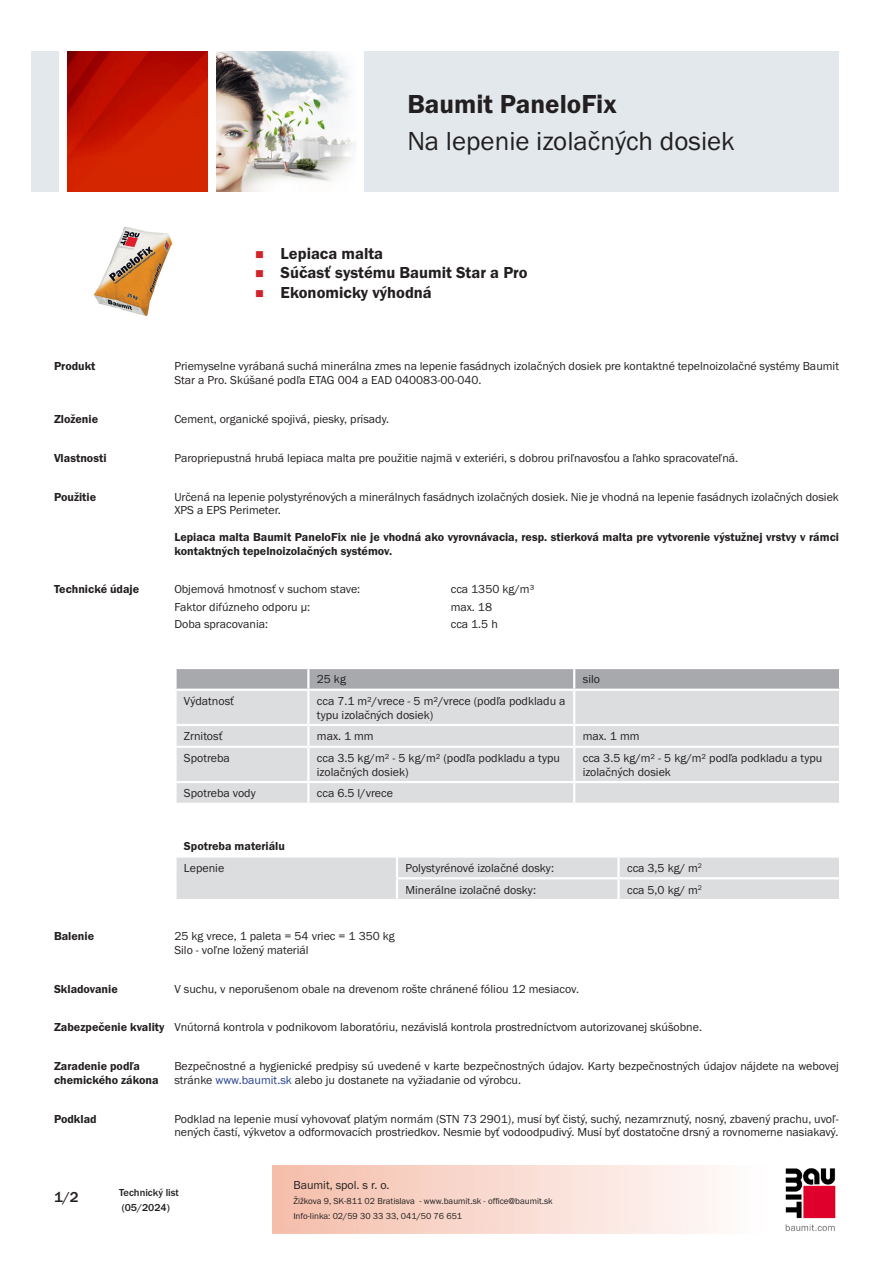
<style>
.page{position:relative;width:893px;height:1263px;background:#fff}
.page>*{position:absolute;margin:0;border:0;box-sizing:border-box;transform-origin:0 0}
.PDS_Produktname_Land{font:27px "BM Franklin Gothic URW Boo";color:#231f20}
.PDS_Produktname{font:27px "BM Franklin Gothic URW Dem";color:#231f20}
.t1{font:16.5px "BM Franklin Gothic URW Dem";color:#231f20}
.t2{font:500 15px "BM Franklin Gothic URW";color:#231f20}
.PDS_Standard{font:12px/13.5px "BM Franklin Gothic URW Boo";color:#231f20}
.PDS_Standard_linksbü{font:12px/13.5px "BM Franklin Gothic URW Boo";color:#231f20}
.PDS_Standard-2{font:12px/13.5px "BM Franklin Gothic URW Dem";color:#231f20}
.PDS_Header{font:12px/13.5px "BM Franklin Gothic URW Dem";color:#231f20}
.t3{font:500 10.5px/15px "BM Franklin Gothic URW";color:#231f20}
.t4{font:9px/15px "BM Franklin Gothic URW Boo";color:#231f20}
.s1{color:#253f8e}
</style>
<div class="page">
<img style="left:785px;top:1168px;width:51px;height:63px">
<div style="left:32px;top:51px;width:27px;height:140px;background:#e2e8eb"></div>
<img style="left:68px;top:52px;width:140px;height:139px">
<img style="left:216px;top:51px;width:140px;height:140px">
<div style="left:365px;top:51px;width:474px;height:140px;background:#e2e8eb"></div>
<img style="left:94px;top:226px;width:79px;height:90px">
<svg style="left:177px;top:669px;width:662px;height:20px;background:#aaabaf"></svg>
<div style="left:177px;top:691px;width:662px;height:112px;background:#dcdddf"></div>
<hr style="left:307px;top:669px;width:2px;height:20px;background:#fff">
<hr style="left:573px;top:669px;width:2px;height:20px;background:#fff">
<hr style="left:307px;top:691px;width:2px;height:33px;background:#fff">
<hr style="left:573px;top:691px;width:2px;height:33px;background:#fff">
<hr style="left:174px;top:724px;width:134px;height:2px;background:#fff">
<hr style="left:308px;top:724px;width:266px;height:2px;background:#fff">
<hr style="left:307px;top:726px;width:2px;height:20px;background:#fff">
<hr style="left:574px;top:724px;width:267px;height:2px;background:#fff">
<hr style="left:573px;top:726px;width:2px;height:20px;background:#fff">
<hr style="left:174px;top:746px;width:134px;height:2px;background:#fff">
<hr style="left:308px;top:746px;width:266px;height:2px;background:#fff">
<hr style="left:307px;top:748px;width:2px;height:33px;background:#fff">
<hr style="left:574px;top:746px;width:267px;height:2px;background:#fff">
<hr style="left:573px;top:748px;width:2px;height:33px;background:#fff">
<hr style="left:174px;top:781px;width:134px;height:2px;background:#fff">
<hr style="left:308px;top:781px;width:266px;height:2px;background:#fff">
<hr style="left:307px;top:783px;width:2px;height:20px;background:#fff">
<hr style="left:574px;top:781px;width:267px;height:2px;background:#fff">
<hr style="left:573px;top:783px;width:2px;height:20px;background:#fff">
<div style="left:176px;top:857px;width:663px;height:42px;background:#dcdddf"></div>
<hr style="left:396px;top:877px;width:223px;height:2px;background:#fff">
<hr style="left:396px;top:879px;width:2px;height:20px;background:#fff">
<hr style="left:619px;top:877px;width:222px;height:2px;background:#fff">
<hr style="left:617px;top:879px;width:3px;height:20px;background:#fff">
<p class="PDS_Produktname" style="left:407px;top:87px;width:211px">Baumit PaneloFix</p>
<p class="PDS_Produktname_Land" style="left:407px;top:124px;width:329px">Na lepenie izolačných dosiek</p>
<p class="t1" style="left:281px;top:243px;width:104px">Lepiaca malta</p>
<p class="t1" style="left:281px;top:263px;width:249px">Súčasť systému Baumit Star a Pro</p>
<p class="t1" style="left:281px;top:282px;width:153px">Ekonomicky výhodná</p>
<p class="PDS_Header" style="left:54px;top:360px;width:43px">Produkt</p>
<p class="PDS_Standard" style="left:174px;top:360px;width:666px">Priemyselne vyrábaná suchá minerálna zmes na lepenie fasádnych izolačných dosiek pre kontaktné tepelnoizolačné systémy Baumit<br>Star a Pro. Skúšané podľa ETAG 004 a EAD 040083-00-040.</p>
<p class="PDS_Header" style="left:54px;top:412px;width:46px">Zloženie</p>
<p class="PDS_Standard" style="left:174px;top:412px;width:216px">Cement, organické spojivá, piesky, prísady.</p>
<p class="PDS_Header" style="left:54px;top:451px;width:54px">Vlastnosti</p>
<p class="PDS_Standard" style="left:174px;top:451px;width:565px">Paropriepustná hrubá lepiaca malta pre použitie najmä v exteriéri, s dobrou priľnavosťou a ľahko spracovateľná.</p>
<p class="PDS_Header" style="left:54px;top:490px;width:44px">Použitie</p>
<p class="PDS_Standard" style="left:174px;top:490px;width:666px">Určená na lepenie polystyrénových a minerálnych fasádnych izolačných dosiek. Nie je vhodná na lepenie fasádnych izolačných dosiek<br>XPS a EPS Perimeter.</p>
<p class="PDS_Standard-2" style="left:174px;top:530px;width:666px">Lepiaca malta Baumit PaneloFix nie je vhodná ako vyrovnávacia, resp. stierková malta pre vytvorenie výstužnej vrstvy v rámci kontaktných tepelnoizolačných systémov.</p>
<p class="PDS_Header" style="left:54px;top:583px;width:87px">Technické údaje</p>
<p class="PDS_Standard_linksbü" style="left:174px;top:583px;width:187px">Objemová hmotnosť v suchom stave:</p>
<p class="PDS_Standard_linksbü" style="left:451px;top:583px;width:85px">cca 1350 kg/m³</p>
<p class="PDS_Standard_linksbü" style="left:174px;top:600px;width:137px">Faktor difúzneho odporu μ:</p>
<p class="PDS_Standard_linksbü" style="left:451px;top:600px;width:43px">max. 18</p>
<p class="PDS_Standard_linksbü" style="left:174px;top:618px;width:95px">Doba spracovania:</p>
<p class="PDS_Standard_linksbü" style="left:451px;top:618px;width:49px">cca 1.5 h</p>
<p class="PDS_Standard_linksbü" style="left:317px;top:673px;width:31px">25 kg</p>
<p class="PDS_Standard_linksbü" style="left:583px;top:673px;width:19px">silo</p>
<p class="PDS_Standard_linksbü" style="left:184px;top:694px;width:52px">Výdatnosť</p>
<p class="PDS_Standard_linksbü" style="left:317px;top:694px;width:250px">cca 7.1 m²/vrece - 5 m²/vrece (podľa podkladu a typu izolačných dosiek)</p>
<p class="PDS_Standard_linksbü" style="left:184px;top:730px;width:40px">Zrnitosť</p>
<p class="PDS_Standard_linksbü" style="left:317px;top:730px;width:58px">max. 1 mm</p>
<p class="PDS_Standard_linksbü" style="left:583px;top:730px;width:58px">max. 1 mm</p>
<p class="PDS_Standard_linksbü" style="left:184px;top:751px;width:47px">Spotreba</p>
<p class="PDS_Standard_linksbü" style="left:317px;top:751px;width:244px">cca 3.5 kg/m² - 5 kg/m² (podľa podkladu a typu izolačných dosiek)</p>
<p class="PDS_Standard_linksbü" style="left:583px;top:751px;width:241px">cca 3.5 kg/m² - 5 kg/m² podľa podkladu a typu izolačných dosiek</p>
<p class="PDS_Standard_linksbü" style="left:184px;top:787px;width:73px">Spotreba vody</p>
<p class="PDS_Standard_linksbü" style="left:317px;top:787px;width:78px">cca 6.5 l/vrece</p>
<p class="PDS_Standard-2" style="left:184px;top:839px;width:103px">Spotreba materiálu</p>
<p class="PDS_Standard" style="left:184px;top:861px;width:42px">Lepenie</p>
<p class="PDS_Standard" style="left:405px;top:861px;width:150px">Polystyrénové izolačné dosky:</p>
<p class="PDS_Standard" style="left:627px;top:861px;width:77px">cca 3,5 kg/ m<sup>2</sup></p>
<p class="PDS_Standard" style="left:405px;top:883px;width:132px">Minerálne izolačné dosky:</p>
<p class="PDS_Standard" style="left:627px;top:883px;width:77px">cca 5,0 kg/ m<sup>2</sup></p>
<p class="PDS_Header" style="left:54px;top:929px;width:42px">Balenie</p>
<p class="PDS_Standard" style="left:174px;top:929px;width:222px">25 kg vrece, 1 paleta = 54 vriec = 1 350 kg</p>
<p class="PDS_Standard" style="left:174px;top:943px;width:136px">Silo - voľne ložený materiál</p>
<p class="PDS_Header" style="left:54px;top:982px;width:65px">Skladovanie</p>
<p class="PDS_Standard" style="left:174px;top:982px;width:406px">V suchu, v neporušenom obale na drevenom rošte chránené fóliou 12 mesiacov.</p>
<p class="PDS_Header" style="left:54px;top:1021px;width:112px">Zabezpečenie kvality</p>
<p class="PDS_Standard" style="left:174px;top:1021px;width:529px">Vnútorná kontrola v podnikovom laboratóriu, nezávislá kontrola prostredníctvom autorizovanej skúšobne.</p>
<p class="PDS_Header" style="left:54px;top:1059px;width:106px">Zaradenie podľa chemického zákona</p>
<p class="PDS_Standard" style="left:174px;top:1059px;width:666px">Bezpečnostné a hygienické predpisy sú uvedené v karte bezpečnostných údajov. Karty bezpečnostných údajov nájdete na webovej stránke <span class="s1">www.baumit.sk</span> alebo ju dostanete na vyžiadanie od výrobcu.</p>
<p class="PDS_Header" style="left:54px;top:1112px;width:44px">Podklad</p>
<p class="PDS_Standard" style="left:174px;top:1112px;width:666px">Podklad na lepenie musí vyhovovať platým normám (STN 73 2901), musí byť čistý, suchý, nezamrznutý, nosný, zbavený prachu, uvoľ&shy;nených častí, výkvetov a odformovacích prostriedkov. Nesmie byť vodoodpudivý. Musí byť dostatočne drsný a rovnomerne nasiakavý.</p>
<p class="t2" style="left:54px;top:1188px;width:26px">1/2</p>
<p class="t3" style="left:119px;top:1185px;width:61px">Technický list (05/2024)</p>
<p class="PDS_Standard" style="left:293px;top:1178px;width:98px">Baumit, spol. s r. o.</p>
<p class="t4" style="left:293px;top:1193px;width:261px">Žižkova 9, SK-811 02 Bratislava - www.baumit.sk - office@baumit.sk<br>Info-linka: 02/59 30 33 33, 041/50 76 651</p>
</div>
